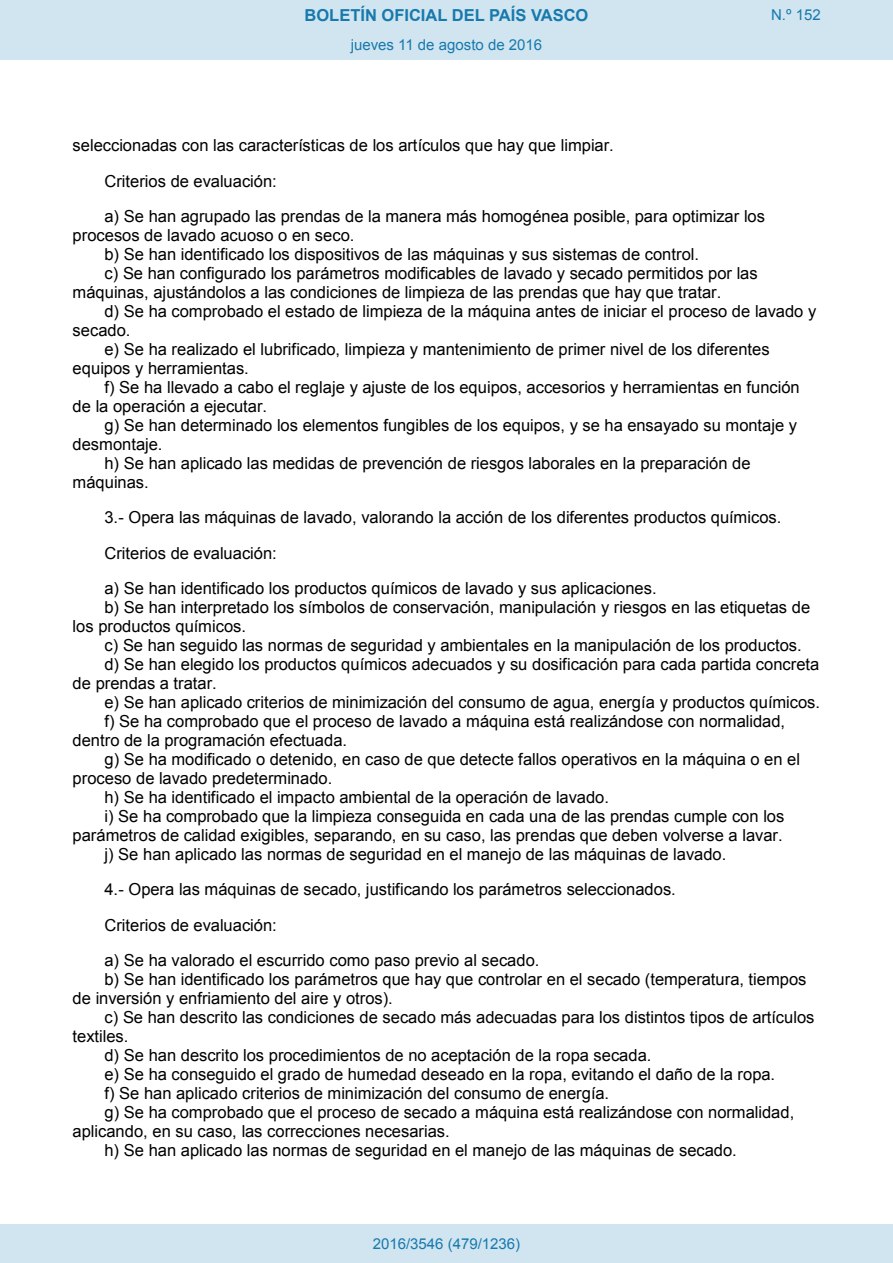
<style>
.page{position:relative;width:893px;height:1263px;background:#fff}
.page>*{position:absolute;margin:0;border:0;box-sizing:border-box;transform-origin:0 0}
.t1{font:16.5px/35.4px "Arial";color:#000}
.t2{font:700 16.5px "Arial";color:#1879ad}
.Paginacion_Centro{font:15px "Arial";color:#1879ad}
</style>
<div class="page">
<div style="left:0;top:0;width:893px;height:60px;background:#d0e5f0"></div>
<div style="left:0;top:1225px;width:893px;height:38px;background:#d0e5f0"></div>
<p class="t2" style="left:305px;top:4px;width:285px">BOLETÍN OFICIAL DEL PAÍS VASCO</p>
<p class="Paginacion_Centro" style="left:771px;top:5px;width:51px">N.º 152</p>
<p class="Paginacion_Centro" style="left:351px;top:35px;width:193px">jueves 11 de agosto de 2016</p>
<p class="t1" style="left:104px;top:128px;width:662px;text-indent:-32px">seleccionadas con las características de los artículos que hay que limpiar.<br>Criterios de evaluación:<br>a) Se han agrupado las prendas de la manera más homogénea posible, para optimizar los</p>
<p class="t1" style="left:73px;top:218px;width:283px">procesos de lavado acuoso o en seco.</p>
<p class="t1" style="left:104px;top:237px;width:596px">b) Se han identificado los dispositivos de las máquinas y sus sistemas de control.</p>
<p class="t1" style="left:104px;top:256px;width:655px">c) Se han configurado los parámetros modificables de lavado y secado permitidos por las</p>
<p class="t1" style="left:73px;top:275px;width:650px">máquinas, ajustándolos a las condiciones de limpieza de las prendas que hay que tratar.</p>
<p class="t1" style="left:104px;top:294px;width:713px">d) Se ha comprobado el estado de limpieza de la máquina antes de iniciar el proceso de lavado y</p>
<p class="t1" style="left:73px;top:313px;width:59px">secado.</p>
<p class="t1" style="left:104px;top:332px;width:667px">e) Se ha realizado el lubrificado, limpieza y mantenimiento de primer nivel de los diferentes</p>
<p class="t1" style="left:73px;top:351px;width:178px">equipos y herramientas.</p>
<p class="t1" style="left:104px;top:370px;width:697px">f) Se ha llevado a cabo el reglaje y ajuste de los equipos, accesorios y herramientas en función</p>
<p class="t1" style="left:73px;top:389px;width:196px">de la operación a ejecutar.</p>
<p class="t1" style="left:104px;top:407px;width:694px">g) Se han determinado los elementos fungibles de los equipos, y se ha ensayado su montaje y</p>
<p class="t1" style="left:73px;top:427px;width:91px">desmontaje.</p>
<p class="t1" style="left:104px;top:445px;width:648px">h) Se han aplicado las medidas de prevención de riesgos laborales en la preparación de</p>
<p class="t1" style="left:73px;top:465px;width:78px">máquinas.</p>
<p class="t1" style="left:104px;top:500px;width:678px">3.- Opera las máquinas de lavado, valorando la acción de los diferentes productos químicos.<br>Criterios de evaluación:<br>a) Se han identificado los productos químicos de lavado y sus aplicaciones.</p>
<p class="t1" style="left:104px;top:590px;width:707px">b) Se han interpretado los símbolos de conservación, manipulación y riesgos en las etiquetas de</p>
<p class="t1" style="left:73px;top:609px;width:175px">los productos químicos.</p>
<p class="t1" style="left:104px;top:628px;width:699px">c) Se han seguido las normas de seguridad y ambientales en la manipulación de los productos.</p>
<p class="t1" style="left:104px;top:647px;width:716px">d) Se han elegido los productos químicos adecuados y su dosificación para cada partida concreta</p>
<p class="t1" style="left:73px;top:666px;width:146px">de prendas a tratar.</p>
<p class="t1" style="left:104px;top:685px;width:717px">e) Se han aplicado criterios de minimización del consumo de agua, energía y productos químicos.</p>
<p class="t1" style="left:104px;top:704px;width:682px">f) Se ha comprobado que el proceso de lavado a máquina está realizándose con normalidad,</p>
<p class="t1" style="left:73px;top:723px;width:276px">dentro de la programación efectuada.</p>
<p class="t1" style="left:104px;top:742px;width:697px">g) Se ha modificado o detenido, en caso de que detecte fallos operativos en la máquina o en el</p>
<p class="t1" style="left:73px;top:761px;width:261px">proceso de lavado predeterminado.</p>
<p class="t1" style="left:104px;top:779px;width:506px">h) Se ha identificado el impacto ambiental de la operación de lavado.</p>
<p class="t1" style="left:104px;top:799px;width:681px">i) Se ha comprobado que la limpieza conseguida en cada una de las prendas cumple con los</p>
<p class="t1" style="left:73px;top:817px;width:712px">parámetros de calidad exigibles, separando, en su caso, las prendas que deben volverse a lavar.</p>
<p class="t1" style="left:104px;top:836px;width:623px">j) Se han aplicado las normas de seguridad en el manejo de las máquinas de lavado.</p>
<p class="t1" style="left:104px;top:872px;width:573px">4.- Opera las máquinas de secado, justificando los parámetros seleccionados.<br>Criterios de evaluación:<br>a) Se ha valorado el escurrido como paso previo al secado.</p>
<p class="t1" style="left:104px;top:962px;width:703px">b) Se han identificado los parámetros que hay que controlar en el secado (temperatura, tiempos</p>
<p class="t1" style="left:73px;top:981px;width:322px">de inversión y enfriamiento del aire y otros).</p>
<p class="t1" style="left:104px;top:1000px;width:711px">c) Se han descrito las condiciones de secado más adecuadas para los distintos tipos de artículos</p>
<p class="t1" style="left:73px;top:1019px;width:57px">textiles.</p>
<p class="t1" style="left:104px;top:1038px;width:548px">d) Se han descrito los procedimientos de no aceptación de la ropa secada.</p>
<p class="t1" style="left:104px;top:1057px;width:672px">e) Se ha conseguido el grado de humedad deseado en la ropa, evitando el daño de la ropa.</p>
<p class="t1" style="left:104px;top:1076px;width:506px">f) Se han aplicado criterios de minimización del consumo de energía.</p>
<p class="t1" style="left:104px;top:1095px;width:691px">g) Se ha comprobado que el proceso de secado a máquina está realizándose con normalidad,</p>
<p class="t1" style="left:73px;top:1114px;width:378px">aplicando, en su caso, las correcciones necesarias.</p>
<p class="t1" style="left:104px;top:1132px;width:634px">h) Se han aplicado las normas de seguridad en el manejo de las máquinas de secado.</p>
<p class="Paginacion_Centro" style="left:373px;top:1234px;width:149px">2016/3546 (479/1236)</p>
</div>
